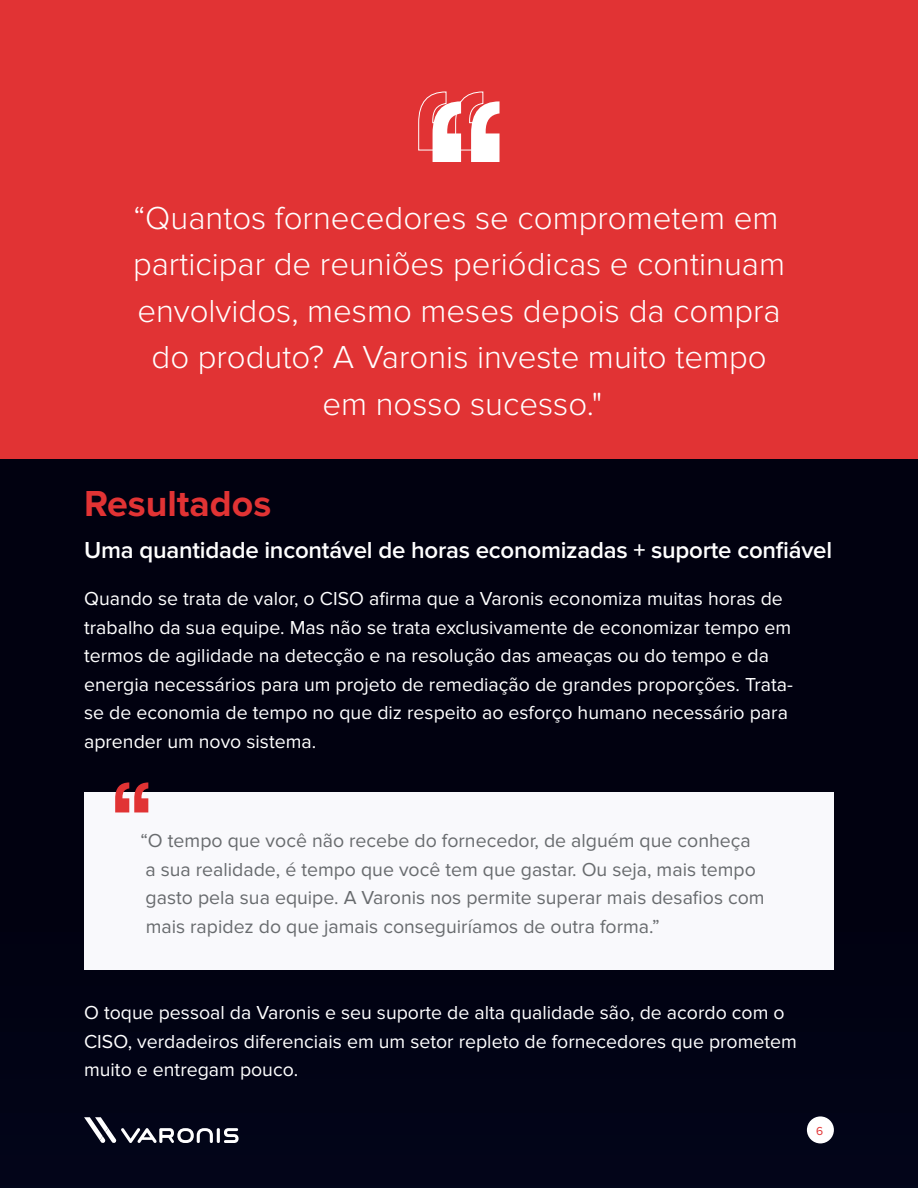
<style>
.page{position:relative;width:918px;height:1188px;background:#fff}
.page>*{position:absolute;margin:0;border:0;box-sizing:border-box;transform-origin:0 0}
.t1{font:700 37.5px "Proxima Nova";color:#e13334}
.t2{font:300 33px/46.5px "Proxima Nova";color:#fff;text-align:center}
.t3{font:600 24px "Proxima Nova";letter-spacing:-.01em;color:#fff}
.t4{font:19.5px/28.5px "Proxima Nova";color:#fff}
.t5{font:19.5px/28.5px "Proxima Nova";color:#686b6e}
.t6{font:12px "Proxima Nova";color:#e13334}
</style>
<div class="page">
<div style="left:0;top:459px;width:918px;height:729px;background:#010110"></div>
<div style="left:0;top:0;width:918px;height:459px;background:#e13334"></div>
<svg style="left:418px;top:91px;width:82px;height:71px"></svg>
<div style="left:84px;top:793px;width:750px;height:177px;background:#f9f9fc"></div>
<svg style="left:115px;top:782px;width:33px;height:30px"></svg>
<div style="left:807px;top:1116px;width:27px;height:27px;background:#fff;border-radius:50%"></div>
<hr style="left:217px;top:1128px;width:3px;height:15px;background:#fff;border-radius:2px">
<svg style="left:224px;top:1128px;width:15px;height:15px"></svg>
<svg style="left:84px;top:1117px;width:129px;height:26px"></svg>
<h2 class="t2" style="left:133px;top:196px;width:654px">“Quantos fornecedores se comprometem em participar de reuniões periódicas e continuam envolvidos, mesmo meses depois da compra do produto? A Varonis investe muito tempo em nosso sucesso."</h2>
<h1 class="t1" style="left:84px;top:487px;width:189px">Resultados</h1>
<p class="t3" style="left:84px;top:537px;width:750px">Uma quantidade incontável de horas economizadas + suporte confiável</p>
<p class="t4" style="left:84px;top:585px;width:711px">Quando se trata de valor, o CISO afirma que a Varonis economiza muitas horas de trabalho da sua equipe. Mas não se trata exclusivamente de economizar tempo em termos de agilidade na detecção e na resolução das ameaças ou do tempo e da energia necessários para um projeto de remediação de grandes proporções. Trata&shy;se de economia de tempo no que diz respeito ao esforço humano necessário para aprender um novo sistema.</p>
<p class="t5" style="left:140px;top:827px;width:626px">“O tempo que você não recebe do fornecedor, de alguém que conheça a sua realidade, é tempo que você tem que gastar. Ou seja, mais tempo gasto pela sua equipe. A Varonis nos permite superar mais desafios com mais rapidez do que jamais conseguiríamos de outra forma.”</p>
<p class="t4" style="left:84px;top:999px;width:714px">O toque pessoal da Varonis e seu suporte de alta qualidade são, de acordo com o<br>CISO, verdadeiros diferenciais em um setor repleto de fornecedores que prometem muito e entregam pouco.</p>
<p class="t6" style="left:816px;top:1124px;width:9px">6</p>
</div>
